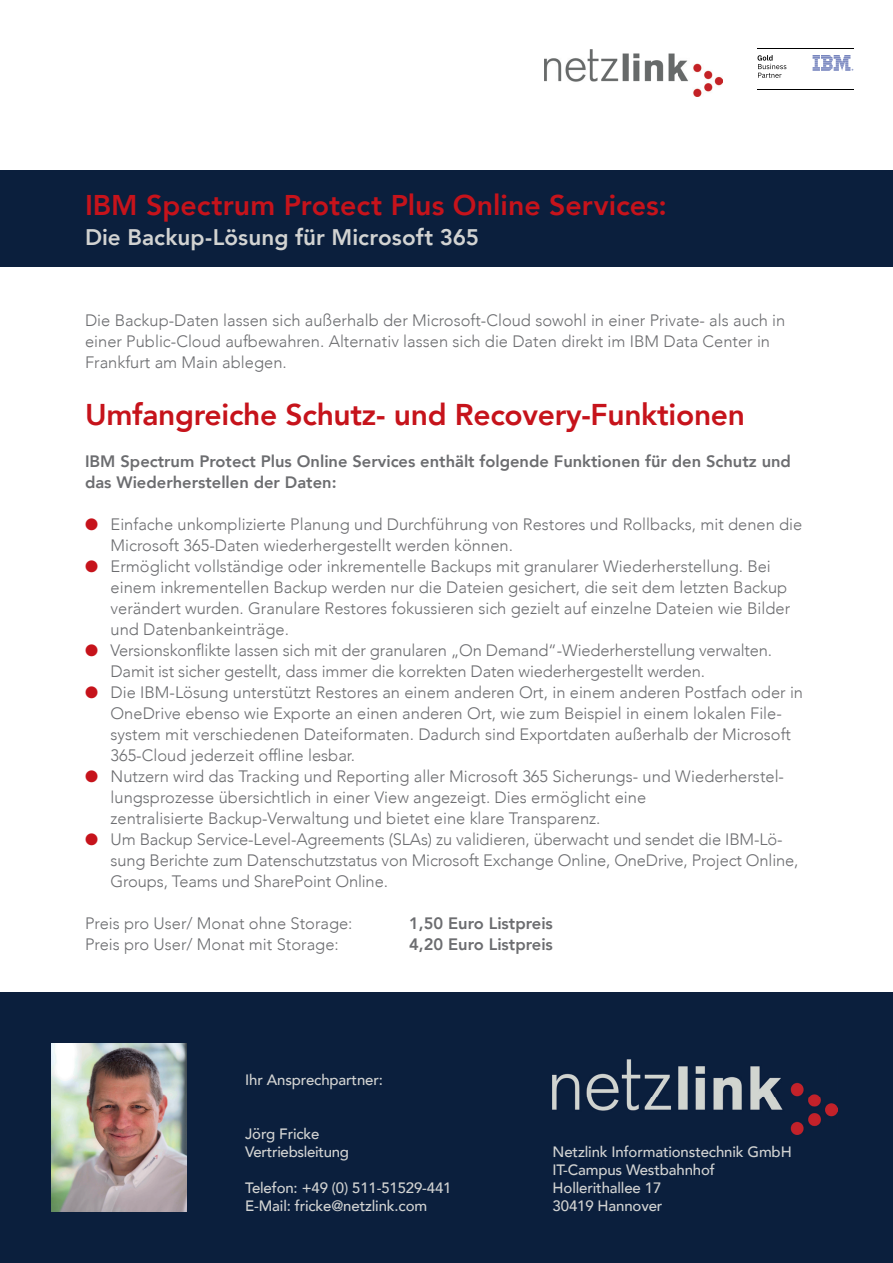
<style>
.page{position:relative;width:893px;height:1263px;background:#fff}
.page>*{position:absolute;margin:0;border:0;box-sizing:border-box;transform-origin:0 0}
.t1{font:800 30px "Avenir";letter-spacing:-.01em;color:#c6131b}
.t2{font:800 28.5px "Avenir";color:#c6131b}
.t3{font:800 22.5px "Avenir";color:#d2d3d2}
.t4{font:300 16.5px/21px "Avenir";color:#6c6d70}
.t5{font:800 16.5px/21px "Avenir";color:#6c6d70}
.t6{font:500 15px/18px "Avenir";letter-spacing:-.01em;color:#d2d3d2}
.s1{color:#c6131b}
</style>
<div class="page">
<div style="left:0;top:170px;width:893px;height:97px;background:#0b1f3d"></div>
<img style="left:544px;top:50px;width:179px;height:46px">
<svg style="left:757px;top:55px;width:29px;height:23px"></svg>
<hr style="left:757px;top:89px;width:97px;height:1px;background:#000">
<hr style="left:757px;top:48px;width:97px;height:1px;background:#000">
<svg style="left:813px;top:55px;width:40px;height:16px"></svg>
<div style="left:0;top:992px;width:893px;height:271px;background:#0b1f3d"></div>
<img style="left:553px;top:1060px;width:285px;height:74px">
<img style="left:51px;top:1044px;width:136px;height:168px">
<h2 class="t2" style="left:85px;top:183px;width:583px">IBM Spectrum Protect Plus Online Services:</h2>
<h3 class="t3" style="left:85px;top:220px;width:396px">Die Backup-Lösung für Microsoft 365</h3>
<p class="t4" style="left:85px;top:310px;width:702px">Die Backup-Daten lassen sich außerhalb der Microsoft-Cloud sowohl in einer Private- als auch in einer Public-Cloud aufbewahren. Alternativ lassen sich die Daten direkt im IBM Data Center in<br>Frankfurt am Main ablegen.</p>
<h1 class="t1" style="left:85px;top:391px;width:661px">Umfangreiche Schutz- und Recovery-Funktionen</h1>
<p class="t5" style="left:85px;top:451px;width:707px">IBM Spectrum Protect Plus Online Services enthält folgende Funktionen für den Schutz und das Wiederherstellen der Daten:</p>
<p class="t4" style="left:111px;top:514px;width:693px;text-indent:-26px"><span class="s1">●</span> Einfache unkomplizierte Planung und Durchführung von Restores und Rollbacks, mit denen die<br>Microsoft 365-Daten wiederhergestellt werden können.</p>
<p class="t4" style="left:111px;top:556px;width:681px;text-indent:-26px"><span class="s1">●</span> Ermöglicht vollständige oder inkrementelle Backups mit granularer Wiederherstellung. Bei einem inkrementellen Backup werden nur die Dateien gesichert, die seit dem letzten Backup verändert wurden. Granulare Restores fokussieren sich gezielt auf einzelne Dateien wie Bilder und Datenbankeinträge.</p>
<p class="t4" style="left:111px;top:640px;width:663px;text-indent:-26px"><span class="s1">●</span> Versionskonflikte lassen sich mit der granularen „On Demand“-Wiederherstellung verwalten.<br>Damit ist sicher gestellt, dass immer die korrekten Daten wiederhergestellt werden.</p>
<p class="t4" style="left:111px;top:682px;width:694px;text-indent:-26px"><span class="s1">●</span> Die IBM-Lösung unterstützt Restores an einem anderen Ort, in einem anderen Postfach oder in OneDrive ebenso wie Exporte an einen anderen Ort, wie zum Beispiel in einem lokalen File&shy;system mit verschiedenen Dateiformaten. Dadurch sind Exportdaten außerhalb der Microsoft 365-Cloud jederzeit offline lesbar.</p>
<p class="t4" style="left:111px;top:766px;width:675px;text-indent:-26px"><span class="s1">●</span> Nutzern wird das Tracking und Reporting aller Microsoft 365 Sicherungs- und Wiederherstel&shy;lungsprozesse übersichtlich in einer View angezeigt. Dies ermöglicht eine<br>zentralisierte Backup-Verwaltung und bietet eine klare Transparenz.</p>
<p class="t4" style="left:111px;top:829px;width:689px;text-indent:-26px"><span class="s1">●</span> Um Backup Service-Level-Agreements (SLAs) zu validieren, überwacht und sendet die IBM-Lö&shy;sung Berichte zum Datenschutzstatus von Microsoft Exchange Online, OneDrive, Project Online,<br>Groups, Teams und SharePoint Online.</p>
<p class="t4" style="left:85px;top:913px;width:269px">Preis pro User/ Monat ohne Storage:</p>
<p class="t5" style="left:409px;top:913px;width:145px">1,50 Euro Listpreis</p>
<p class="t4" style="left:85px;top:934px;width:255px">Preis pro User/ Monat mit Storage:</p>
<p class="t5" style="left:409px;top:934px;width:145px">4,20 Euro Listpreis</p>
<p class="t6" style="left:245px;top:1070px;width:139px">Ihr Ansprechpartner:</p>
<p class="t6" style="left:245px;top:1124px;width:105px">Jörg Fricke<br>Vertriebsleitung</p>
<p class="t6" style="left:245px;top:1178px;width:208px">Telefon: +49 (0) 511-51529-441<br>E-Mail: fricke@netzlink.com</p>
<p class="t6" style="left:553px;top:1142px;width:241px">Netzlink Informationstechnik GmbH<br>IT-Campus Westbahnhof<br>Hollerithallee 17<br>30419 Hannover</p>
</div>
